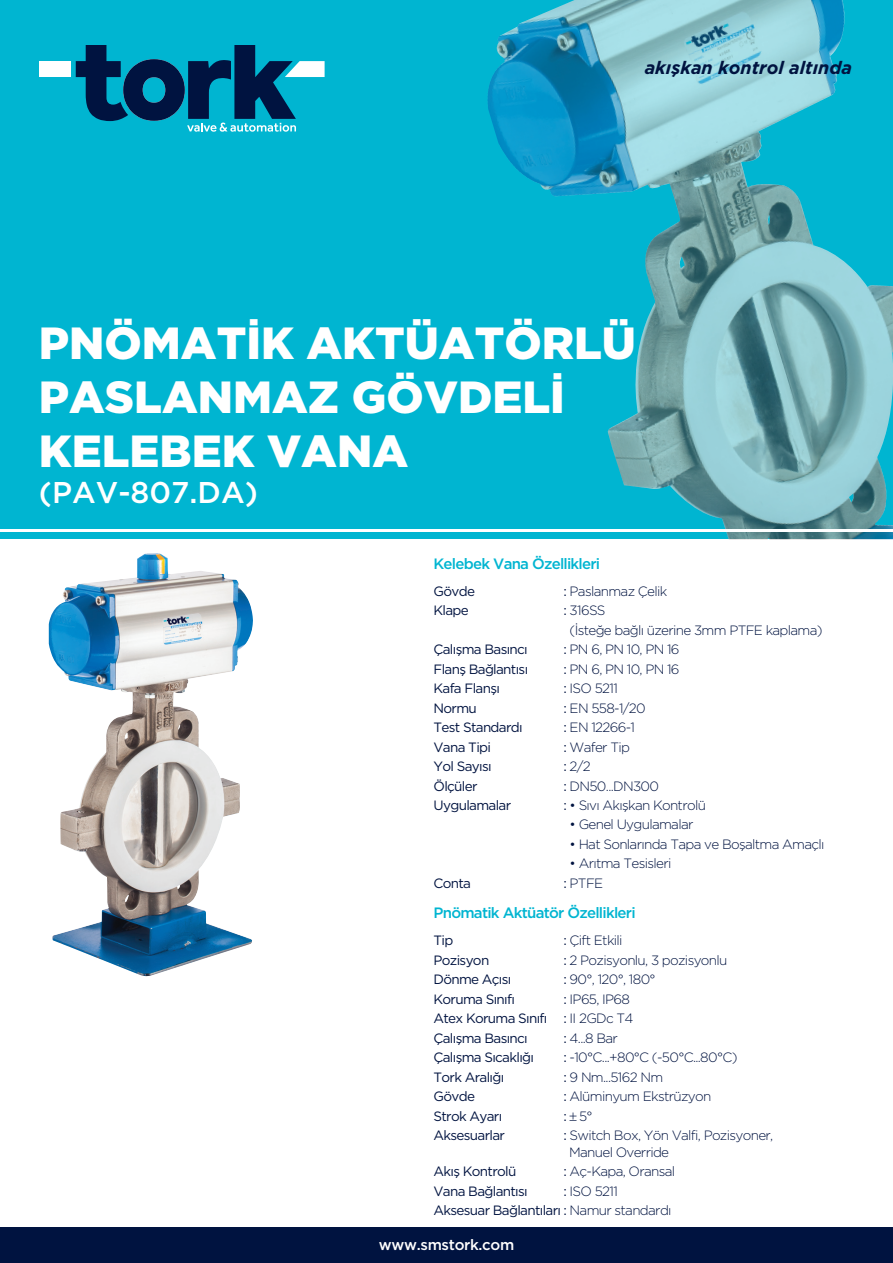
<style>
.page{position:relative;width:893px;height:1263px;background:#fff}
.page>*{position:absolute;margin:0;border:0;box-sizing:border-box;transform-origin:0 0}
.t1{font:900 45px/54px "Gotham";color:#fff}
.t2{font:30px "Gotham";color:#fff}
.t3{font:italic 700 18px "Gotham";color:#001340}
.t4{font:500 15px "Gotham HTF";letter-spacing:-.05em;color:#00b5d1}
.t5{font:500 15px "Gotham HTF";letter-spacing:-.02em;color:#fff}
.t6{font:300 13.5px/19.5px "Gotham HTF";letter-spacing:-.05em;color:#001340}
.t7{font:13.5px/19.5px "Gotham HTF";letter-spacing:-.05em;color:#001340}
.s1{font-weight:400}
.s2{font-weight:300}
</style>
<div class="page">
<div style="left:0;top:0;width:893px;height:539px;background:#00b5d1"></div>
<img style="left:487px;top:0;width:406px;height:539px">
<div style="left:0;top:1227px;width:893px;height:36px;background:#001340"></div>
<svg style="left:76px;top:45px;width:249px;height:87px"></svg>
<div style="left:39px;top:61px;width:32px;height:16px;background:#fff"></div>
<hr style="left:0;top:529px;width:893px;height:3px;background:#fff">
<img style="left:49px;top:553px;width:204px;height:424px">
<h3 class="t3" style="left:645px;top:57px;width:209px">akışkan kontrol altında</h3>
<h1 class="t1" style="left:39px;top:316px;width:599px">PNÖMATİK AKTÜATÖRLÜ<br>PASLANMAZ GÖVDELİ<br>KELEBEK VANA</h1>
<h2 class="t2" style="left:39px;top:475px;width:221px">(PAV-807.DA)</h2>
<p class="t4" style="left:434px;top:555px;width:168px">Kelebek Vana Özellikleri</p>
<p class="t7" style="left:434px;top:581px;width:43px">Gövde</p>
<p class="t6" style="left:563px;top:581px;width:105px"><span class="s1">:</span> Paslanmaz Çelik</p>
<p class="t7" style="left:434px;top:600px;width:37px">Klape</p>
<p class="t6" style="left:570px;top:600px;width:255px;text-indent:-6px"><span class="s1">:</span> 316SS<br>(İsteğe bağlı üzerine 3mm PTFE kaplama)</p>
<p class="t7" style="left:434px;top:639px;width:96px">Çalışma Basıncı</p>
<p class="t6" style="left:563px;top:639px;width:118px"><span class="s1">:</span> PN 6, PN 10, PN 16</p>
<p class="t7" style="left:434px;top:659px;width:96px">Flanş Bağlantısı</p>
<p class="t6" style="left:563px;top:659px;width:118px"><span class="s1">:</span> PN 6, PN 10, PN 16</p>
<p class="t7" style="left:434px;top:678px;width:68px">Kafa Flanşı</p>
<p class="t6" style="left:563px;top:678px;width:56px"><span class="s1">:</span> ISO 5211</p>
<p class="t7" style="left:434px;top:698px;width:45px">Normu</p>
<p class="t6" style="left:563px;top:698px;width:84px"><span class="s1">:</span> EN 558-1/20</p>
<p class="t7" style="left:434px;top:717px;width:91px">Test Standardı</p>
<p class="t6" style="left:563px;top:717px;width:73px"><span class="s1">:</span> EN 12266-1</p>
<p class="t7" style="left:434px;top:737px;width:59px">Vana Tipi</p>
<p class="t6" style="left:563px;top:737px;width:68px"><span class="s1">:</span> Wafer Tip</p>
<p class="t7" style="left:434px;top:756px;width:60px">Yol Sayısı</p>
<p class="t6" style="left:563px;top:756px;width:29px"><span class="s1">:</span> 2/2</p>
<p class="t7" style="left:434px;top:776px;width:46px">Ölçüler</p>
<p class="t6" style="left:563px;top:776px;width:97px"><span class="s1">:</span> DN50...DN300</p>
<p class="t7" style="left:434px;top:795px;width:79px">Uygulamalar</p>
<p class="t6" style="left:563px;top:795px;width:144px"><span class="s1">:</span> • Sıvı Akışkan Kontrolü</p>
<p class="t6" style="left:570px;top:815px;width:125px">• Genel Uygulamalar</p>
<p class="t6" style="left:570px;top:834px;width:256px">• Hat Sonlarında Tapa ve Boşaltma Amaçlı</p>
<p class="t6" style="left:570px;top:854px;width:103px">• Arıtma Tesisleri</p>
<p class="t7" style="left:434px;top:873px;width:39px">Conta</p>
<p class="t6" style="left:563px;top:873px;width:41px"><span class="s1">:</span> PTFE</p>
<p class="t4" style="left:434px;top:904px;width:204px">Pnömatik Aktüatör Özellikleri</p>
<p class="t7" style="left:434px;top:930px;width:21px">Tip</p>
<p class="t6" style="left:563px;top:930px;width:61px"><span class="s1">:</span> Çift Etkili</p>
<p class="t7" style="left:434px;top:950px;width:57px">Pozisyon</p>
<p class="t6" style="left:563px;top:950px;width:166px"><span class="s1">:</span> 2 Pozisyonlu, 3 pozisyonlu</p>
<p class="t7" style="left:434px;top:969px;width:79px">Dönme Açısı</p>
<p class="t6" style="left:563px;top:969px;width:94px"><span class="s1">:</span> 90°, 120°, 180°</p>
<p class="t7" style="left:434px;top:989px;width:83px">Koruma Sınıfı</p>
<p class="t7" style="left:434px;top:989px;width:202px;text-indent:130px">: <span class="s2">IP65, IP68<br></span>Atex Koruma Sınıfı : <span class="s2">II 2GDc T4<br></span>Çalışma Basıncı</p>
<p class="t6" style="left:563px;top:1028px;width:56px"><span class="s1">:</span> 4...8 Bar</p>
<p class="t7" style="left:434px;top:1047px;width:102px">Çalışma Sıcaklığı</p>
<p class="t6" style="left:563px;top:1047px;width:176px"><span class="s1">:</span> -10°C...+80°C (-50°C...80°C)</p>
<p class="t7" style="left:434px;top:1067px;width:72px">Tork Aralığı</p>
<p class="t6" style="left:563px;top:1067px;width:101px"><span class="s1">:</span> 9 Nm...5162 Nm</p>
<p class="t7" style="left:434px;top:1086px;width:43px">Gövde</p>
<p class="t6" style="left:563px;top:1086px;width:149px"><span class="s1">:</span> Alüminyum Ekstrüzyon</p>
<p class="t7" style="left:434px;top:1106px;width:70px">Strok Ayarı</p>
<p class="t6" style="left:563px;top:1106px;width:31px"><span class="s1">:</span> 5°</p>
<p class="t7" style="left:434px;top:1125px;width:73px">Aksesuarlar</p>
<p class="t6" style="left:569px;top:1127px;width:206px;line-height:16.5px;text-indent:-6px"><span class="s1">:</span> Switch Box, Yön Valfi, Pozisyoner,<br>Manuel Override</p>
<p class="t7" style="left:434px;top:1161px;width:84px">Akış Kontrolü</p>
<p class="t6" style="left:563px;top:1161px;width:113px"><span class="s1">:</span> Aç-Kapa, Oransal</p>
<p class="t7" style="left:434px;top:1181px;width:96px">Vana Bağlantısı</p>
<p class="t7" style="left:434px;top:1181px;width:240px;text-indent:130px">: <span class="s2">ISO 5211<br></span>Aksesuar Bağlantıları : <span class="s2">Namur standardı</span></p>
<p class="t5" style="left:379px;top:1236px;width:137px">www.smstork.com</p>
</div>
